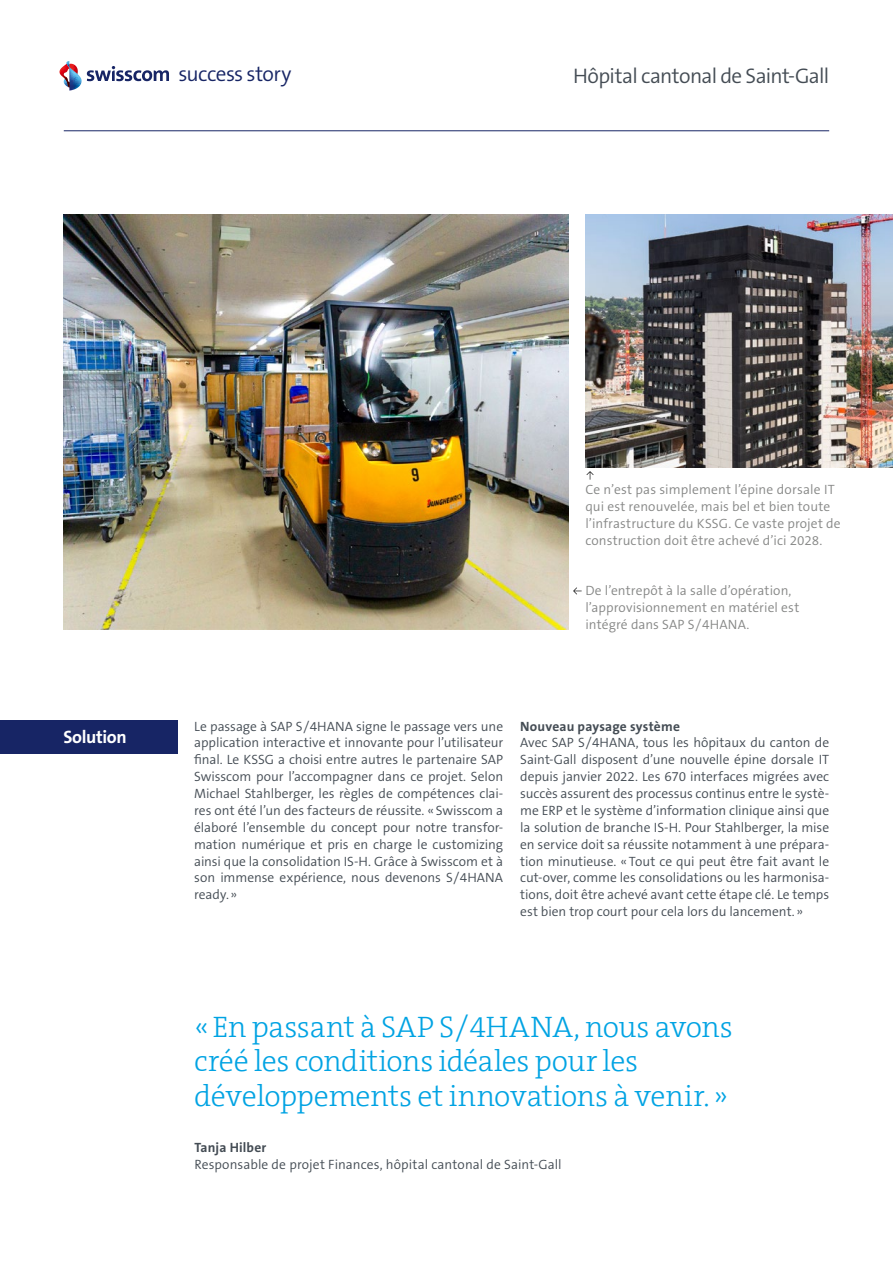
<style>
.page{position:relative;width:893px;height:1263px;background:#fff}
.page>*{position:absolute;margin:0;border:0;box-sizing:border-box;transform-origin:0 0}
.t1{font:300 30px/34.5px "The Serif B3";letter-spacing:-.015em;color:#00a3e3}
.t2{font:300 21.15px "The Sans B W4";letter-spacing:-.03em;color:#444c54}
.t3{font:300 21.15px "The Sans B W4";letter-spacing:-.025em;color:#172565}
.t4{font:700 18px "The Sans B W7";letter-spacing:-.015em;color:#fff}
.t5{font:300 13.5px/16.8px "The Sans B W4";color:#444c54;text-align:justify}
.t6{font:300 13.5px/16.8px "The Sans B W4";letter-spacing:.01em;color:#868786}
.t7{font:700 13.5px "The Sans B W7";letter-spacing:.015em;color:#444c54}
</style>
<div class="page">
<svg style="left:59px;top:61px;width:110px;height:30px"></svg>
<hr style="left:64px;top:130px;width:765px;height:1px;background:#172565">
<img style="left:64px;top:215px;width:504px;height:414px">
<img style="left:585px;top:215px;width:308px;height:252px">
<svg style="left:573px;top:587px;width:9px;height:7px"></svg>
<svg style="left:587px;top:471px;width:7px;height:9px"></svg>
<div style="left:0;top:720px;width:177px;height:34px;background:#172565"></div>
<h2 class="t3" style="left:178px;top:60px;width:114px">success story</h2>
<h2 class="t2" style="left:573px;top:62px;width:258px">Hôpital cantonal de Saint-Gall</h2>
<h3 class="t4" style="left:63px;top:725px;width:65px">Solution</h3>
<p class="t6" style="left:585px;top:481px;width:257px">Ce n’est pas simplement l’épine dorsale IT qui est renouvelée, mais bel et bien toute l’infrastructure du KSSG. Ce vaste projet de construction doit être achevé d’ici 2028.</p>
<p class="t6" style="left:585px;top:583px;width:215px">De l’entrepôt à la salle d’opération, l’approvisionnement en matériel est intégré dans SAP S/4HANA.</p>
<p class="t5" style="left:194px;top:718px;width:311px">Le passage à SAP S/4HANA signe le passage vers une application interactive et innovante pour l’utilisateur final. Le KSSG a choisi entre autres le partenaire SAP Swisscom pour l’accompagner dans ce projet. Selon Michael Stahlberger, les règles de compétences clai&shy;res ont été l’un des facteurs de réussite. «Swisscom a élaboré l’ensemble du concept pour notre transfor&shy;mation numérique et pris en charge le customizing ainsi que la consolidation IS-H. Grâce à Swisscom et à son immense expérience, nous devenons S/4HANA ready. »</p>
<p class="t7" style="left:520px;top:717px;width:161px">Nouveau paysage système</p>
<p class="t5" style="left:520px;top:734px;width:311px">Avec SAP S/4HANA, tous les hôpitaux du canton de Saint-Gall disposent d’une nouvelle épine dorsale IT depuis janvier 2022. Les 670 interfaces migrées avec succès assurent des processus continus entre le systè&shy;me ERP et le système d’information clinique ainsi que la solution de branche IS-H. Pour Stahlberger, la mise en service doit sa réussite notamment à une prépara&shy;tion minutieuse. «Tout ce qui peut être fait avant le cut-over, comme les consolidations ou les harmonisa&shy;tions, doit être achevé avant cette étape clé. Le temps est bien trop court pour cela lors du lancement.»</p>
<h1 class="t1" style="left:194px;top:1009px;width:540px">«En passant à SAP S/4HANA, nous avons créé les conditions idéales pour les développements et innovations à venir.»</h1>
<p class="t7" style="left:194px;top:1139px;width:74px">Tanja Hilber</p>
<p class="t5" style="left:194px;top:1156px;width:369px">Responsable de projet Finances, hôpital cantonal de Saint-Gall</p>
</div>
